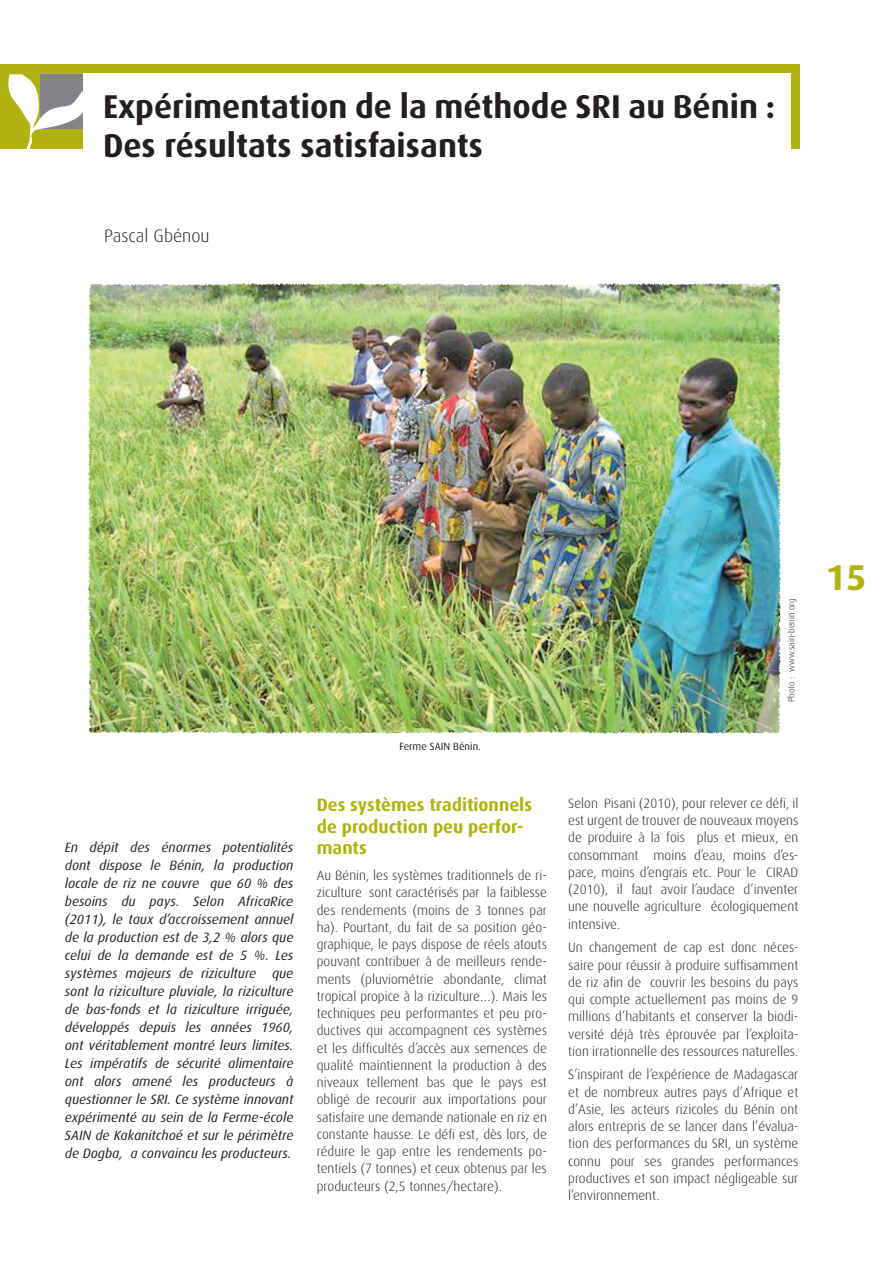
<style>
.page{position:relative;width:893px;height:1263px;background:#fff}
.page>*{position:absolute;margin:0;border:0;box-sizing:border-box;transform-origin:0 0}
.t1{font:700 36px "Dax";color:#b2b20e}
.Chapitre_article{font:700 33px/39.6px "Dax";color:#231f20}
.petitTitre{font:700 18px/21.6px "Dax";color:#b2b20e}
.signature_article{font:300 18px "Dax";color:#231f20}
.texte_courant{font:300 13.5px/17.2px "Dax";color:#231f20;text-align:justify}
.introduction{font:italic 13.5px/18px "Dax";color:#231f20;text-align:justify}
.legend_texte{font:10.5px "Dax";color:#231f20}
.Légende{font:300 9px "Dax";color:#231f20}
</style>
<div class="page">
<img style="left:90px;top:285px;width:689px;height:446px">
<div style="left:0;top:64px;width:799px;height:85px;background:#b2b20e"></div>
<svg style="left:8px;top:74px;width:75px;height:75px"></svg>
<div style="left:83px;top:73px;width:707px;height:92px;background:#fff"></div>
<img style="left:779px;top:285px;width:2px;height:446px">
<img style="left:88px;top:288px;width:2px;height:443px">
<img style="left:89px;top:731px;width:691px;height:3px">
<img style="left:91px;top:283px;width:688px;height:2px">
<p class="Chapitre_article" style="left:103px;top:87px;width:673px">Expérimentation de la méthode SRI au Bénin :<br>Des résultats satisfaisants</p>
<p class="signature_article" style="left:104px;top:226px;width:107px">Pascal Gbénou</p>
<p class="introduction" style="left:65px;top:839px;width:230px">En dépit des énormes potentialités dont dispose le Bénin, la production locale de riz ne couvre que 60 % des besoins du pays. Selon AfricaRice (2011), le taux d’accroissement annuel de la production est de 3,2 % alors que celui de la demande est de 5 %. Les systèmes majeurs de riziculture que sont la riziculture pluviale, la riziculture de bas-fonds et la riziculture irriguée, développés depuis les années 1960, ont véritablement montré leurs limites.<br>Les impératifs de sécurité alimentaire ont alors amené les producteurs à questionner le SRI. Ce système innovant expérimenté au sein de la Ferme-école SAIN de Kakanitchoé et sur le périmètre de Dogba, a convaincu les producteurs.</p>
<p class="legend_texte" style="left:399px;top:741px;width:83px">Ferme SAIN Bénin.</p>
<p class="petitTitre" style="left:317px;top:794px;width:217px">Des systèmes traditionnels de production peu perfor&shy;mants</p>
<p class="texte_courant" style="left:317px;top:867px;width:232px">Au Bénin, les systèmes traditionnels de ri&shy;ziculture sont caractérisés par la faiblesse des rendements (moins de 3 tonnes par ha). Pourtant, du fait de sa position géo&shy;graphique, le pays dispose de réels atouts pouvant contribuer à de meilleurs rende&shy;ments (pluviométrie abondante, climat tropical propice à la riziculture…). Mais les techniques peu performantes et peu pro&shy;ductives qui accompagnent ces systèmes et les difficultés d’accès aux semences de qualité maintiennent la production à des niveaux tellement bas que le pays est obligé de recourir aux importations pour satisfaire une demande nationale en riz en constante hausse. Le défi est, dès lors, de réduire le gap entre les rendements po&shy;tentiels (7 tonnes) et ceux obtenus par les producteurs (2,5 tonnes/hectare).</p>
<p class="Légende" style="left:786px;top:702px;width:105px;rotate:-90deg">Photo : www.sain-benin.org</p>
<p class="texte_courant" style="left:568px;top:795px;width:232px">Selon Pisani (2010), pour relever ce défi, il est urgent de trouver de nouveaux moyens de produire à la fois plus et mieux, en consommant moins d’eau, moins d’es&shy;pace, moins d’engrais etc. Pour le CIRAD (2010), il faut avoir l’audace d’inventer une nouvelle agriculture écologiquement intensive.</p>
<p class="texte_courant" style="left:568px;top:939px;width:232px">Un changement de cap est donc néces&shy;saire pour réussir à produire suffisamment de riz afin de couvrir les besoins du pays qui compte actuellement pas moins de 9 millions d’habitants et conserver la biodi&shy;versité déjà très éprouvée par l’exploita&shy;tion irrationnelle des ressources naturelles.</p>
<p class="texte_courant" style="left:568px;top:1066px;width:232px">S’inspirant de l’expérience de Madagascar et de nombreux autres pays d’Afrique et d’Asie, les acteurs rizicoles du Bénin ont alors entrepris de se lancer dans l’évalua&shy;tion des performances du SRI, un système connu pour ses grandes performances productives et son impact négligeable sur l’environnement.</p>
<p class="t1" style="left:826px;top:558px;width:42px">15</p>
</div>
